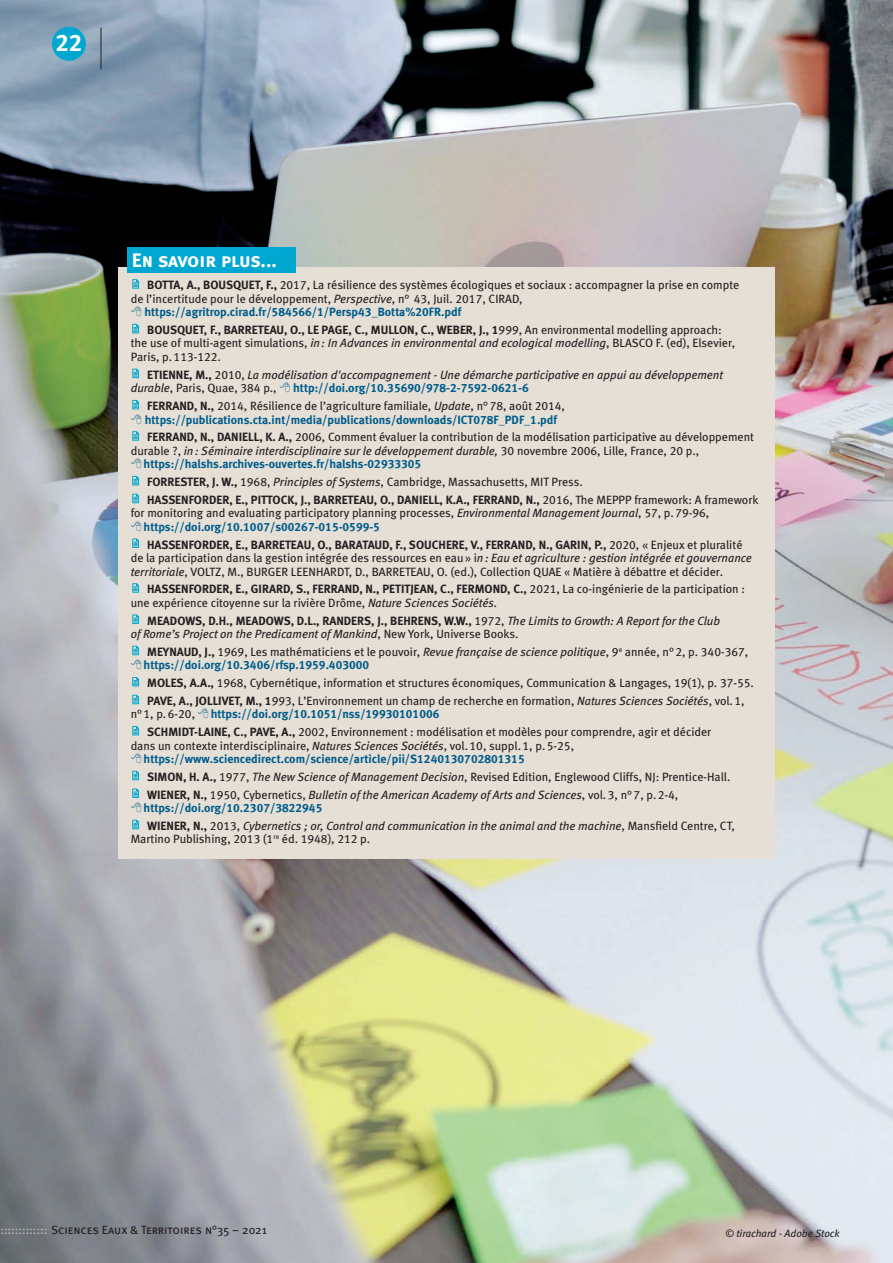
<style>
.page{position:relative;width:893px;height:1263px;background:#fff}
.page>*{position:absolute;margin:0;border:0;box-sizing:border-box;transform-origin:0 0}
.t1{font:24px "Meta Bold Caps Expert";color:#fff}
.t2{font:19.5px "Meta Bold LF Caps";letter-spacing:-.015em;color:#fff}
.Hors_texte{font:12px/13.5px "Meta Book LF";color:#231f20}
.Hors_texte-2{font:italic 12px/13.5px "Meta Book LF";color:#231f20}
.Hors_texte-3{font:12px/13.5px "Meta Bold LF";color:#005c8a}
.Hors_texte-4{font:12px "Meta Bold LF";color:#231f20}
.t3{font:12px "Meta Book Caps";letter-spacing:-.005em;color:#231f20}
.crédit_photo{font:italic 10.5px "Meta Book LF";color:#231f20}
.s1{font-family:"Meta Bold LF"}
.s2{font-style:italic}
.s3{font-family:"Meta Bold LF";font-style:normal}
.s4{font-style:normal}
.s5{color:#231f20}
.s6{font-family:"Meta Book LF";color:#231f20}
.s7{font-family:"Meta Book LF";font-style:italic;color:#231f20}
.s8{font-family:"Meta Book LF"}
.s9{font-family:"Meta Bold LF";color:#005c8a}
.s10{font-family:"Meta Bold LF";font-style:normal;color:#005c8a}
.s11{color:#bcbdc0}
</style>
<div class="page">
<img style="left:0;top:0;width:893px;height:1263px">
<div style="left:118px;top:268px;width:656px;height:591px;background:#e5dfd6"></div>
<svg style="left:132px;top:279px;width:7px;height:10px"></svg>
<svg style="left:132px;top:324px;width:7px;height:9px"></svg>
<svg style="left:132px;top:369px;width:7px;height:9px"></svg>
<svg style="left:132px;top:431px;width:7px;height:10px"></svg>
<svg style="left:132px;top:476px;width:7px;height:9px"></svg>
<svg style="left:132px;top:494px;width:7px;height:9px"></svg>
<svg style="left:132px;top:538px;width:7px;height:10px"></svg>
<svg style="left:132px;top:583px;width:7px;height:10px"></svg>
<svg style="left:132px;top:614px;width:7px;height:10px"></svg>
<svg style="left:132px;top:677px;width:7px;height:9px"></svg>
<svg style="left:132px;top:695px;width:7px;height:9px"></svg>
<svg style="left:132px;top:726px;width:7px;height:9px"></svg>
<svg style="left:132px;top:771px;width:7px;height:9px"></svg>
<svg style="left:132px;top:820px;width:7px;height:9px"></svg>
<div style="left:128px;top:247px;width:168px;height:26px;background:#00a7d1"></div>
<div style="left:52px;top:27px;width:34px;height:34px;background:#00a7d1;border-radius:50%"></div>
<hr style="left:101px;top:28px;width:1px;height:41px;background:#231f20">
<svg style="left:132px;top:400px;width:8px;height:10px"></svg>
<svg style="left:132px;top:646px;width:8px;height:10px"></svg>
<svg style="left:132px;top:788px;width:8px;height:10px"></svg>
<h1 class="t1" style="left:56px;top:28px;width:28px">22</h1>
<p class="t2" style="left:132px;top:248px;width:146px">En savoir plus...</p>
<p class="Hors_texte" style="left:147px;top:278px;width:594px"><span class="s1">BOTTA, A., BOUSQUET, F.,</span> 2017, La résilience des systèmes écologiques et sociaux : accompagner la prise en compte</p>
<p class="Hors_texte" style="left:131px;top:292px;width:394px">de l’incertitude pour le développement, <span class="s2">Perspective</span>, n° 43, Juil. 2017, CIRAD,</p>
<p class="Hors_texte-3" style="left:144px;top:305px;width:318px">https://agritrop.cirad.fr/584566/1/Persp43_Botta%20FR.pdf</p>
<p class="Hors_texte" style="left:131px;top:323px;width:606px;text-indent:17px"><span class="s1">BOUSQUET, F., BARRETEAU, O., LE PAGE, C., MULLON, C., WEBER, J., 1</span>999, An environmental modelling approach: the use of multi-agent simulations, <span class="s2">in: In Advances in environmental and ecological modelling</span>, BLASCO F. (ed), Elsevier,<br>Paris, p.113-122.</p>
<p class="Hors_texte-2" style="left:131px;top:368px;width:594px;text-indent:16px"><span class="s3">ETIENNE, M.,</span> <span class="s4">2010,</span> La modélisation d'accompagnement - Une démarche participative en appui au développement durable<span class="s4">, Paris, Quae, 384 p.,</span></p>
<p class="Hors_texte-3" style="left:293px;top:381px;width:237px">http://doi.org/10.35690/978-2-7592-0621-6</p>
<p class="Hors_texte-3" style="left:145px;top:399px;width:422px"><span class="s5">FERRAND, N.,</span> <span class="s6">2014, Résilience de l’agriculture familiale,</span> <span class="s7">Update</span><span class="s6">, n°78, août 2014, </span>https://publications.cta.int/media/publications/downloads/ICT078F_PDF_1.pdf</p>
<p class="Hors_texte" style="left:147px;top:430px;width:608px"><span class="s1">FERRAND, N., DANIELL, K. A.,</span> 2006, Comment évaluer la contribution de la modélisation participative au développement</p>
<p class="Hors_texte-2" style="left:131px;top:444px;width:570px"><span class="s4">durable ?,</span> in: Séminaire interdisciplinaire sur le développement durable, <span class="s4">30 novembre 2006, Lille, France, 20 p.,</span></p>
<p class="Hors_texte-3" style="left:144px;top:457px;width:279px">https://halshs.archives-ouvertes.fr/halshs-02933305</p>
<p class="Hors_texte" style="left:147px;top:475px;width:437px"><span class="s1">FORRESTER, J. W.,</span> 1968, <span class="s2">Principles of Systems</span>, Cambridge, Massachusetts, MIT Press.</p>
<p class="Hors_texte-4" style="left:147px;top:492px;width:613px">HASSENFORDER, E., PITTOCK, J., BARRETEAU, O., DANIELL, K.A., FERRAND, N., <span class="s8">2016, The MEPPP framework: A framework</span></p>
<p class="Hors_texte" style="left:131px;top:506px;width:580px">for monitoring and evaluating participatory planning processes, <span class="s2">Environmental Management Journal</span>, 57, p.79-96,</p>
<p class="Hors_texte-3" style="left:144px;top:520px;width:238px">https://doi.org/10.1007/s00267-015-0599-5</p>
<p class="Hors_texte" style="left:131px;top:537px;width:623px;text-indent:16px"><span class="s1">HASSENFORDER, E., BARRETEAU, O., BARATAUD, F., SOUCHERE, V., FERRAND, N., GARIN, P.,</span> 2020, « Enjeux et pluralité de la participation dans la gestion intégrée des ressources en eau» i<span class="s2">n: Eau et agriculture : gestion intégrée et gouvernance territoriale</span>, VOLTZ, M., BURGER LEENHARDT, D., BARRETEAU, O. (ed.), Collection QUAE « Matière à débattre et décider.</p>
<p class="Hors_texte" style="left:131px;top:582px;width:616px;text-indent:17px"><span class="s1">HASSENFORDER, E., GIRARD, S., FERRAND, N., PETITJEAN, C., FERMOND, C.,</span> 2021, La co-ingénierie de la participation : une expérience citoyenne sur la rivière Drôme, <span class="s2">Nature Sciences Sociétés.</span></p>
<p class="Hors_texte-2" style="left:131px;top:613px;width:591px;text-indent:17px"><span class="s3">MEADOWS, D.H., MEADOWS, D.L., RANDERS, J., BEHRENS, W.W.,</span> <span class="s4">1972,</span> The Limits to Growth: A Report for the Club of Rome’s Project on the Predicament of Mankind<span class="s4">, New York, Universe Books.</span></p>
<p class="Hors_texte" style="left:144px;top:645px;width:606px;text-indent:4px"><span class="s1">MEYNAUD, J.,</span> 1969, Les mathématiciens et le pouvoir, <span class="s2">Revue française de science politique</span>, 9<sup>e</sup> année, n°2, p. 340-367, <span class="s9">https://doi.org/10.3406/rfsp.1959.403000</span></p>
<p class="Hors_texte" style="left:147px;top:676px;width:608px"><span class="s1">MOLES, A.A.,</span> 1968, Cybernétique, information et structures économiques, Communication &amp; Langages, 19(1), p. 37-55.</p>
<p class="Hors_texte" style="left:131px;top:694px;width:615px;text-indent:16px"><span class="s1">PAVE, A., JOLLIVET, M., 1</span>993, L’Environnement un champ de recherche en formation, <span class="s2">Natures Sciences Sociétés</span>, vol.1, n°1, p.6-20,</p>
<p class="Hors_texte-3" style="left:211px;top:707px;width:230px">https://doi.org/10.1051/nss/19930101006</p>
<p class="Hors_texte" style="left:147px;top:725px;width:566px"><span class="s1">SCHMIDT-LAINE, C., PAVE, A.,</span> 2002, Environnement : modélisation et modèles pour comprendre, agir et décider</p>
<p class="Hors_texte" style="left:131px;top:738px;width:445px">dans un contexte interdisciplinaire, <span class="s2">Natures Sciences Sociétés</span>, vol.10, suppl.1, p.5-25,</p>
<p class="Hors_texte-3" style="left:144px;top:752px;width:383px">https://www.sciencedirect.com/science/article/pii/S1240130702801315</p>
<p class="Hors_texte" style="left:147px;top:770px;width:585px"><span class="s1">SIMON, H. A.,</span> 1977, <span class="s2">The New Science of Management Decision</span>, Revised Edition, Englewood Cliffs, NJ: Prentice-Hall.</p>
<p class="Hors_texte-2" style="left:144px;top:787px;width:536px;text-indent:4px"><span class="s3">WIENER, N.,</span> <span class="s4">1950, Cybernetics,</span> Bulletin of the American Academy of Arts and Sciences<span class="s4">, vol.3, n°7, p.2-4, </span><span class="s10">https://doi.org/10.2307/3822945</span></p>
<p class="Hors_texte" style="left:131px;top:819px;width:606px;text-indent:16px"><span class="s1">WIENER, N.,</span> 2013, <span class="s2">Cybernetics ; or, Control and communication in the animal and the machine</span>, Mansfield Centre, CT,<br>Martino Publishing, 2013 (1<sup>re</sup> éd. 1948), 212 p.</p>
<p class="t3" style="left:0;top:1223px;width:268px"><span class="s11">:::::::::::::</span> Sciences Eaux &amp; Territoires n°35 – 2021</p>
<p class="crédit_photo" style="left:725px;top:1227px;width:116px">© tirachard - Adobe Stock</p>
</div>
